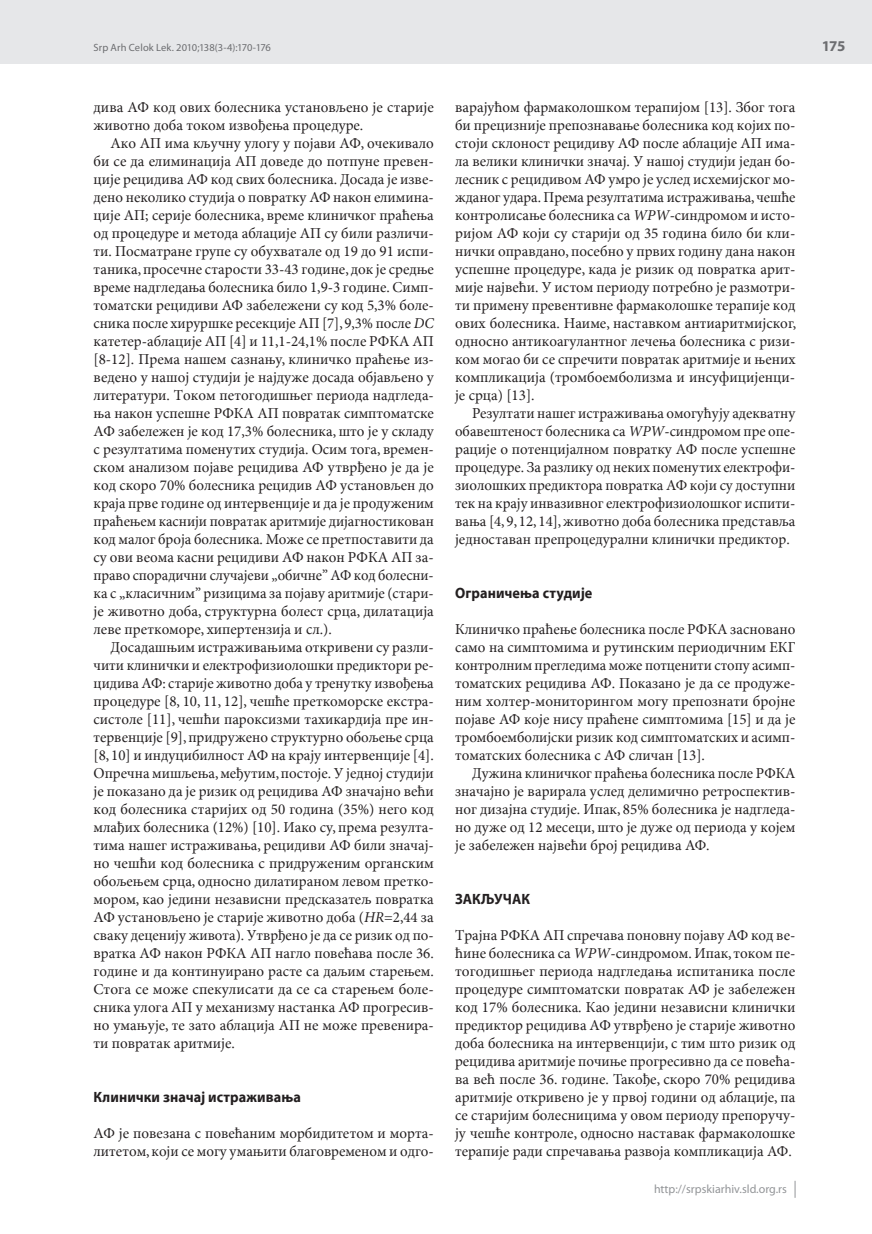
<style>
.page{position:relative;width:872px;height:1234px;background:#fff}
.page>*{position:absolute;margin:0;border:0;box-sizing:border-box;transform-origin:0 0}
.t1{font:15px/18px "Minion Pro Cyrilic";color:#231f20;text-align:justify}
.t2{font:700 15px "Myriad Pro Cyrilic";letter-spacing:.005em;color:#231f20;scale:.95 1}
.t3{font:700 15px "Myriad Pro";color:#6c6d70}
.t4{font:12px "Myriad Pro";color:#939598}
.t5{font:10.5px "Myriad Pro";letter-spacing:.005em;color:#6c6d70}
.s1{font-family:"Minion Pro";font-style:italic}
</style>
<div class="page">
<div style="left:0;top:0;width:872px;height:64px;background:#e6e7e9"></div>
<svg style="left:794px;top:1181px;width:1px;height:16px"></svg>
<p class="t5" style="left:94px;top:41px;width:179px">Srp Arh Celok Lek. 2010;138(3-4):170-176</p>
<p class="t1" style="left:94px;top:98px;width:342px">di-va AF kod ovih bo-le-sni-ka usta-no-vqe-no je sta-ri-je ži-vot-no do-ba to-kom iz-vo-đe-wa pro-ce-du-re.</p>
<p class="t1" style="left:93px;top:134px;width:342px;text-indent:17px">Ako AP ima kquč-nu ulo-gu u po-ja-vi AF, oče-ki-va-lo bi se da eli-mi-na-ci-ja AP do-ve-de do pot-pu-ne pre-ven&shy;ci-je re-ci-di-va AF kod svih bo-le-sni-ka. Do-sa-da je iz-ve&shy;de-no ne-ko-li-ko stu-di-ja o po-vrat-ku AF na-kon eli-mi-na&shy;ci-je AP; se-ri-je bo-le-sni-ka, vre-me kli-nič-kog pra-će-wa od pro-ce-du-re i me-to-da abla-ci-je AP su bi-li raz-li-či&shy;ti. Po-sma-tra-ne gru-pe su ob-u-hva-ta-le od 19 do 91 is-pi&shy;ta-ni-ka,pro-seč-ne sta-ro-sti 33-43 go-di-ne, dok je sred-we vre-me nad-gle-da-wa bo-le-sni-ka bi-lo 1,9-3 go-di-ne. Simp&shy;to-mat-ski re-ci-di-vi AF za-be-le-že-ni su kod 5,3% bo-le&shy;sni-ka po-sle hi-rur-ške re-sek-ci-je AP [7], 9,3% po-sle <span class="s1">DC </span>ka-te-ter-abla-ci-je AP [4] i 11,1-24,1% po-sle RF-KA AP [8-12]. Pre-ma na-šem sa-zna-wu, kli-nič-ko pra-će-we iz&shy;ve-de-no u na-šoj stu-di-ji je naj-du-že do-sa-da ob-ja-vqe-no u li-te-ra-tu-ri. To-kom pe-to-go-di-šweg pe-ri-o-da nad-gle-da&shy;wa na-kon uspe-šne RF-KA AP po-vra-tak simp-to-mat-ske AF za-be-le-žen je kod 17,3% bo-le-sni-ka, što je u skla-du s re-zul-ta-ti-ma po-me-nu-tih stu-di-ja. Osim to-ga, vre-men&shy;skom ana-li-zom po-ja-ve re-ci-di-va AF utvr-đe-no je da je kod sko-ro 70% bo-le-sni-ka re-ci-div AF ustanovqen do kra-ja pr-ve go-di-ne od in-ter-ven-ci-je i da je pro-du-že-nim pra-će-wem ka-sni-ji po-vra-tak arit-mi-je di-jag-no-sti-ko-van kod ma-log bro-ja bo-le-sni-ka. Mo-že se pret-po-sta-vi-ti da su ovi ve-o-ma ka-sni re-ci-di-vi AF na-kon RF-KA AP za&shy;pra-vo spo-ra-dič-ni slu-ča-je-vi „obič-ne” AF kod bo-le-sni&shy;ka s „kla-sič-nim” ri-zi-ci-ma za po-ja-vu arit-mi-je (sta-ri&shy;je ži-vot-no do-ba, struk-tur-na bo-lest sr-ca, di-la-ta-ci-ja le-ve pret-ko-mo-re, hi-per-ten-zi-ja i sl.).</p>
<p class="t1" style="left:94px;top:638px;width:342px;text-indent:17px">Do-sa-da-šwim is-tra-ži-va-wi-ma ot-kri-ve-ni su raz-li&shy;či-ti kli-nič-ki i elek-tro-fi-zi-o-lo-ški pre-dik-to-ri re&shy;ci-di-va AF: sta-ri-je ži-vot-no do-ba u tre-nut-ku iz-vo-đe-wa pro-ce-du-re [8, 10, 11, 12], če-šće pret-ko-mor-ske eks-tra&shy;si-sto-le [11], če-šći pa-rok-si-zmi ta-hi-kar-di-ja pre in&shy;ter-ven-ci-je [9],pri-dru-že-no struk-tur-no obo-qe-we sr-ca [8, 10] i in-du-ci-bil-nost AF na kra-ju in-ter-ven-ci-je [4].<br>Oprečna mi-šqe-wa,me-đu-tim,po-sto-je. U jed-noj stu-di-ji je po-ka-za-no da je ri-zik od re-ci-di-va AF zna-čaj-no ve-ći kod bo-le-sni-ka sta-ri-jih od 50 go-di-na (35%) ne-go kod mla-đih bo-le-sni-ka (12%) [10]. Iako su, pre-ma re-zul-ta&shy;ti-ma na-šeg is-tra-ži-va-wa, re-ci-di-vi AF bi-li zna-čaj&shy;no če-šći kod bo-le-sni-ka s pri-dru-že-nim or-gan-skim obo-qe-wem sr-ca, od-no-sno di-la-ti-ra-nom le-vom pret-ko&shy;mo-rom, kao je-di-ni ne-za-vi-sni pred-ska-za-teq po-vrat-ka AF usta-no-vqe-no je sta-ri-je ži-vot-no do-ba (<span class="s1">HR</span>=2,44 za sva-ku de-ce-ni-ju ži-vo-ta). Utvr-đe-no je da se ri-zik od po&shy;vrat-ka AF na-kon RF-KA AP na-glo po-ve-ća-va po-sle 36. go-di-ne i da kon-ti-nu-i-ra-no ra-ste sa da-qim sta-re-wem.<br>Sto-ga se mo-že spe-ku-li-sa-ti da se sa sta-re-wem bo-le&shy;sni-ka ulo-ga AP u me-ha-ni-zmu na-stan-ka AF pro-gre-siv&shy;no uma-wu-je, te za-to abla-ci-ja AP ne mo-že pre-ve-ni-ra&shy;ti po-vra-tak arit-mi-je.</p>
<p class="t2" style="left:94px;top:1088px;width:220px">Klinički značaj istraživawa</p>
<p class="t1" style="left:94px;top:1124px;width:342px">AF je po-ve-za-na s po-ve-ća-nim mor-bi-di-te-tom i mor-ta&shy;li-te-tom, ko-ji se mo-gu uma-wi-ti bla-go-vre-me-nom i od-go-</p>
<p class="t1" style="left:455px;top:98px;width:342px">va-ra-ju-ćom far-ma-ko-lo-škom te-ra-pi-jom [13]. Zbog to-ga bi pre-ci-zni-je pre-po-zna-va-we bo-le-sni-ka kod ko-jih po&shy;sto-ji sklo-nost re-ci-di-vu AF po-sle abla-ci-je AP ima&shy;la ve-li-ki kli-nič-ki zna-čaj. U na-šoj stu-di-ji je-dan bo&shy;le-snik s re-ci-di-vom AF umro je usled is-he-mij-skog mo&shy;žda-nog uda-ra. Pre-ma re-zul-ta-ti-ma is-tra-ži-va-wa,češće kontrolisawe bo-le-sni-ka sa <span class="s1">WPW</span>-sin-dro-mom i isto&shy;ri-jom AF ko-ji su sta-ri-ji od 35 go-di-na bi-lo bi kli&shy;nič-ki oprav-da-no,po-seb-no u pr-vih go-di-nu da-na na-kon uspe-šne pro-ce-du-re, ka-da je ri-zik od po-vrat-ka arit&shy;mi-je naj-veći. U istom pe-ri-o-du po-treb-no je raz-mo-tri&shy;ti pri-me-nu pre-ven-tiv-ne far-ma-ko-lo-ške te-ra-pi-je kod ovih bo-le-sni-ka. Na-i-me, na-stav-kom an-ti-a-rit-mij-skog, od-no-sno an-ti-ko-a-gu-lant-nog le-če-wa bo-le-sni-ka s ri-zi&shy;kom mo-gao bi se spre-či-ti po-vra-tak arit-mi-je i we-nih kom-pli-ka-ci-ja (trom-bo-em-bo-li-zma i in-su-fi-ci-jen-ci&shy;je sr-ca) [13].</p>
<p class="t1" style="left:455px;top:404px;width:342px;text-indent:17px">Re-zul-ta-ti na-šeg is-tra-ži-va-wa omo-gu-ću-ju ade-kvat-nu oba-ve-šte-nost bo-le-sni-ka sa <span class="s1">WPW</span>-sin-dro-mom pre ope&shy;ra-ci-je o po-ten-ci-jal-nom po-vrat-ku AF po-sle uspe-šne pro-ce-du-re. Za raz-li-ku od ne-kih po-me-nu-tih elek-tro-fi&shy;zi-o-lo-ških pre-dik-to-ra po-vrat-ka AF ko-ji su do-stup-ni tek na kra-ju in-va-ziv-nog elek-tro-fi-zi-o-lo-škog is-pi-ti&shy;va-wa [4, 9, 12, 14],ži-vot-no do-ba bo-le-sni-ka pred-sta-vqa jed-no-sta-van pre-pro-ce-du-ral-ni kli-nič-ki pre-dik-tor.</p>
<p class="t2" style="left:455px;top:584px;width:146px">Ograničewa studije</p>
<p class="t1" style="left:455px;top:620px;width:342px">Kli-nič-ko pra-će-we bo-le-sni-ka po-sle RF-KA za-sno-va-no sa-mo na simp-to-mi-ma i ru-tin-skim pe-ri-o-dič-nim EKG kon-trol-nim pre-gle-di-ma mo-že pot-ce-ni-ti sto-pu asimp&shy;to-mat-skih re-ci-di-va AF. Po-ka-za-no je da se pro-du-že&shy;nim hol-ter-mo-ni-to-rin-gom mo-gu pre-po-zna-ti bro-jne po-ja-ve AF ko-je ni-su pra-će-ne simp-to-mi-ma [15] i da je trom-bo-em-bo-lij-ski ri-zik kod simp-to-mat-skih i asimp&shy;to-mat-skih bo-le-sni-ka s AF sli-čan [13].</p>
<p class="t1" style="left:455px;top:764px;width:342px;text-indent:17px">Du-ži-na kli-nič-kog pra-će-wa bo-le-sni-ka po-sle RF-KA zna-čaj-no je va-ri-ra-la usled de-li-mič-no re-tro-spek-tiv&shy;nog di-zaj-na stu-di-je. Ipak, 85% bo-le-sni-ka je nad-gle-da&shy;no du-že od 12 me-se-ci, što je du-že od pe-ri-o-da u ko-jem je za-be-le-žen naj-ve-ći broj re-ci-di-va AF.</p>
<p class="t2" style="left:455px;top:890px;width:80px">ZAKQUČAK</p>
<p class="t1" style="left:455px;top:926px;width:342px">Traj-na RF-KA AP spre-ča-va po-nov-nu po-ja-vu AF kod ve&shy;ći-ne bo-le-sni-ka sa <span class="s1">WPW</span>-sin-dro-mom. Ipak, to-kom pe&shy;to-go-di-šweg pe-ri-o-da nad-gle-da-wa is-pi-ta-ni-ka po-sle pro-ce-du-re simp-to-mat-ski po-vra-tak AF je za-be-le-žen kod 17% bo-le-sni-ka. Kao je-di-ni ne-za-vi-sni kli-nič-ki pre-dik-tor re-ci-di-va AF utvr-đe-no je sta-ri-je ži-vot-no do-ba bo-le-sni-ka na in-ter-ven-ci-ji, s tim što ri-zik od re-ci-di-va arit-mi-je po-či-we pro-gre-siv-no da se po-ve-ća&shy;va već po-sle 36. go-di-ne. Ta-ko-đe, sko-ro 70% re-ci-di-va arit-mi-je ot-kri-ve-no je u pr-voj go-di-ni od abla-ci-je, pa se sta-ri-jim bo-le-sni-ci-ma u ovom pe-ri-o-du pre-po-ru-ču&shy;ju če-šće kon-tro-le, od-no-sno na-sta-vak far-ma-ko-lo-ške te-ra-pi-je ra-di spre-ča-va-wa raz-vo-ja kom-pli-ka-ci-ja AF.</p>
<p class="t4" style="left:654px;top:1181px;width:134px">http://srpskiarhiv.sld.org.rs</p>
<p class="t3" style="left:822px;top:36px;width:25px">175</p>
</div>
